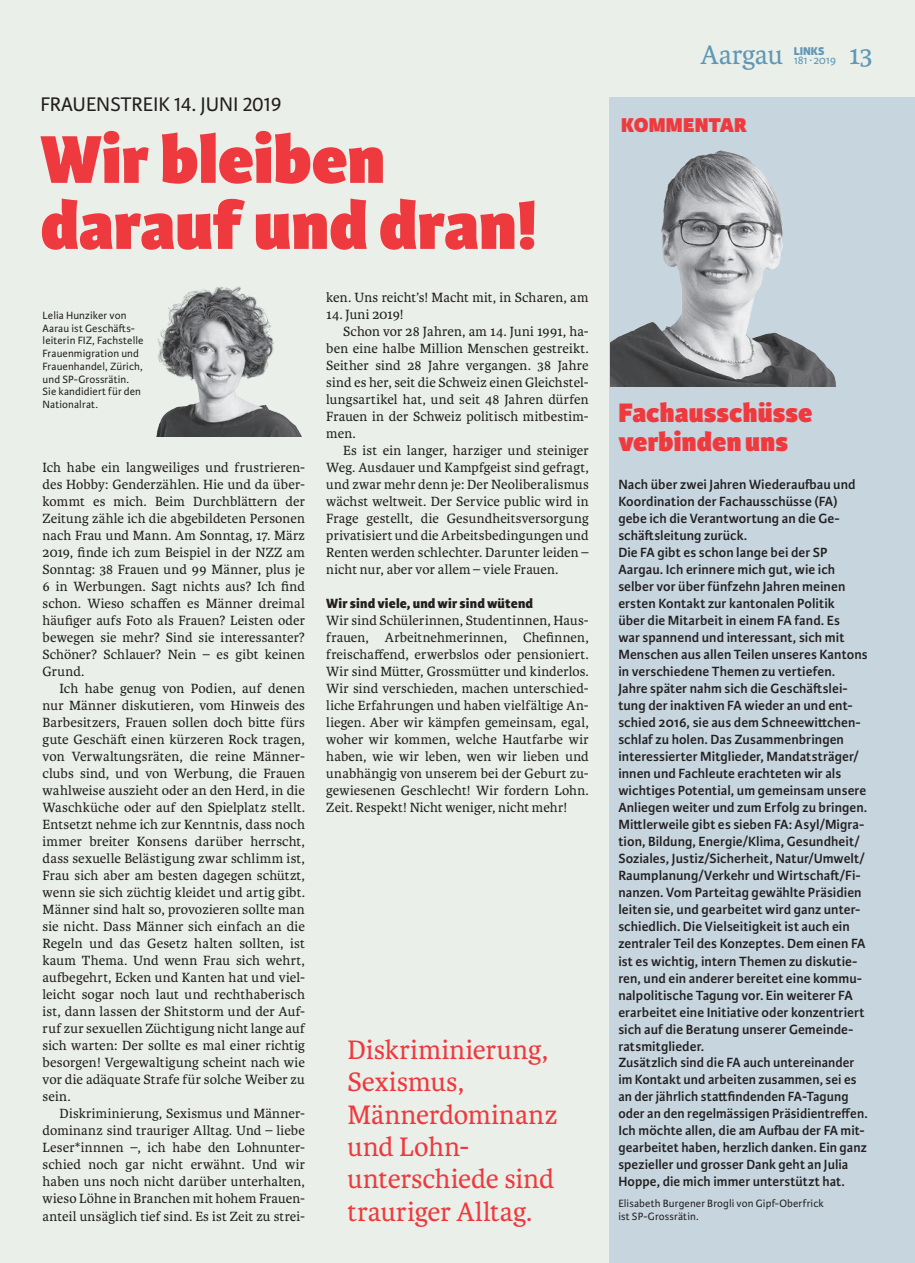
<style>
.page{position:relative;width:915px;height:1263px;background:#fff}
.page>*{position:absolute;margin:0;border:0;box-sizing:border-box;transform-origin:0 0}
.t1{font:800 72px/66px "Karmina Sans";color:#ee3a3e}
.t2{font:28.5px/32.2px "Karmina";color:#ee3a3e}
.t3{font:800 28.5px/28.5px "Karmina Sans";letter-spacing:.005em;color:#ee3a3e}
.t4{font:28.5px "Karmina";letter-spacing:-.005em;color:#6197b5}
.t5{font:800 21.3px "Karmina Sans";letter-spacing:.005em;color:#ee3a3e}
.t6{font:21px "Karmina Sans";color:#231f20}
.t7{font:14.25px/17px "Karmina";letter-spacing:.01em;color:#231f20;text-align:justify}
.t8{font:600 14.25px/17px "Karmina Sans";letter-spacing:.005em;color:#231f20}
.t9{font:800 14.25px "Karmina Sans";letter-spacing:.015em;color:#231f20}
.t10{font:12px "Karmina Sans";letter-spacing:-.01em;color:#6197b5}
.t11{font:800 12px "Karmina Sans";color:#6197b5}
.t12{font:11.25px/12.8px "Karmina Sans";letter-spacing:.01em;color:#231f20}
</style>
<div class="page">
<div style="left:0;top:0;width:914px;height:1263px;background:#eaf0e9"></div>
<div style="left:609px;top:98px;width:305px;height:1165px;background:#c6d5de"></div>
<img style="left:610px;top:150px;width:226px;height:237px">
<img style="left:156px;top:286px;width:146px;height:150px">
<h3 class="t6" style="left:40px;top:93px;width:242px">FRAUENSTREIK 14. JUNI 2019</h3>
<h1 class="t1" style="left:40px;top:129px;width:498px">Wir bleiben darauf und dran!</h1>
<p class="t12" style="left:43px;top:309px;width:102px">Lelia Hunziker von<br>Aarau ist Geschäfts&shy;leiterin FIZ, Fachstelle<br>Frauenmigration und<br>Frauenhandel, Zürich, und SP-Grossrätin.<br>Sie kandidiert für den<br>Nationalrat.</p>
<p class="t7" style="left:43px;top:459px;width:264px">Ich habe ein langweiliges und frustrieren&shy;des Hobby: Genderzählen. Hie und da über&shy;kommt es mich. Beim Durchblättern der Zeitung zähle ich die abgebildeten Personen nach Frau und Mann. Am Sonntag, 17. März 2019, finde ich zum Beispiel in der NZZ am Sonntag: 38 Frauen und 99 Männer, plus je 6 in Werbungen. Sagt nichts aus? Ich find schon. Wieso schaffen es Männer dreimal häufiger aufs Foto als Frauen? Leisten oder bewegen sie mehr? Sind sie interessanter?<br>Schöner? Schlauer? Nein – es gibt keinen Grund.</p>
<p class="t7" style="left:43px;top:680px;width:264px;text-indent:17px">Ich habe genug von Podien, auf denen nur Männer diskutieren, vom Hinweis des Barbesitzers, Frauen sollen doch bitte fürs gute Geschäft einen kürzeren Rock tragen, von Verwaltungsräten, die reine Männer&shy;clubs sind, und von Werbung, die Frauen wahlweise auszieht oder an den Herd, in die Waschküche oder auf den Spielplatz stellt.<br>Entsetzt nehme ich zur Kenntnis, dass noch immer breiter Konsens darüber herrscht, dass sexuelle Belästigung zwar schlimm ist, Frau sich aber am besten dagegen schützt, wenn sie sich züchtig kleidet und artig gibt.<br>Männer sind halt so, provozieren sollte man sie nicht. Dass Männer sich einfach an die Regeln und das Gesetz halten sollten, ist kaum Thema. Und wenn Frau sich wehrt, aufbegehrt, Ecken und Kanten hat und viel&shy;leicht sogar noch laut und rechthaberisch ist, dann lassen der Shitstorm und der Auf&shy;ruf zur sexuellen Züchtigung nicht lange auf sich warten: Der sollte es mal einer richtig besorgen! Vergewaltigung scheint nach wie vor die adäquate Strafe für solche Weiber zu sein.</p>
<p class="t7" style="left:43px;top:1105px;width:264px;text-indent:17px">Diskriminierung, Sexismus und Männer&shy;dominanz sind trauriger Alltag. Und – liebe Leser*innnen –, ich habe den Lohnunter&shy;schied noch gar nicht erwähnt. Und wir haben uns noch nicht darüber unterhalten, wieso Löhne in Branchen mit hohem Frauen&shy;anteil unsäglich tief sind. Es ist Zeit zu strei-</p>
<p class="t7" style="left:326px;top:289px;width:264px">ken. Uns reicht’s! Macht mit, in Scharen, am</p>
<p class="t7" style="left:326px;top:306px;width:79px">14. Juni 2019!</p>
<p class="t7" style="left:343px;top:323px;width:247px">Schon vor 28 Jahren, am 14. Juni 1991, ha-</p>
<p class="t7" style="left:326px;top:340px;width:264px">ben eine halbe Million Menschen gestreikt.</p>
<p class="t7" style="left:326px;top:357px;width:264px">Seither sind 28 Jahre vergangen. 38 Jahre</p>
<p class="t7" style="left:326px;top:374px;width:264px">sind es her, seit die Schweiz einen Gleichstel-</p>
<p class="t7" style="left:326px;top:391px;width:264px">lungsartikel hat, und seit 48 Jahren dürfen</p>
<p class="t7" style="left:326px;top:408px;width:264px">Frauen in der Schweiz politisch mitbestim-</p>
<p class="t7" style="left:326px;top:425px;width:31px">men.</p>
<p class="t7" style="left:343px;top:442px;width:247px">Es ist ein langer, harziger und steiniger</p>
<p class="t7" style="left:326px;top:459px;width:264px">Weg. Ausdauer und Kampfgeist sind gefragt,</p>
<p class="t7" style="left:326px;top:476px;width:264px">und zwar mehr denn je: Der Neoliberalismus</p>
<p class="t7" style="left:326px;top:493px;width:264px">wächst weltweit. Der Service public wird in</p>
<p class="t7" style="left:326px;top:510px;width:264px">Frage gestellt, die Gesundheitsversorgung</p>
<p class="t7" style="left:326px;top:527px;width:264px">privatisiert und die Arbeitsbedingungen und</p>
<p class="t7" style="left:326px;top:544px;width:264px">Renten werden schlechter. Darunter leiden –</p>
<p class="t7" style="left:326px;top:561px;width:233px">nicht nur, aber vor allem – viele Frauen.</p>
<p class="t9" style="left:326px;top:595px;width:208px">Wir sind viele, und wir sind wütend</p>
<p class="t7" style="left:326px;top:612px;width:264px">Wir sind Schülerinnen, Studentinnen, Haus&shy;frauen, Arbeitnehmerinnen, Chefinnen, freischaffend, erwerbslos oder pensioniert.<br>Wir sind Mütter, Grossmütter und kinderlos.<br>Wir sind verschieden, machen unterschied&shy;liche Erfahrungen und haben vielfältige An&shy;liegen. Aber wir kämpfen gemeinsam, egal, woher wir kommen, welche Hautfarbe wir haben, wie wir leben, wen wir lieben und unabhängig von unserem bei der Geburt zu&shy;gewiesenen Geschlecht! Wir fordern Lohn.<br>Zeit. Respekt! Nicht weniger, nicht mehr!</p>
<h2 class="t2" style="left:347px;top:1034px;width:211px">Diskriminierung,<br>Sexismus,<br>Männerdominanz und Lohn&shy;unterschiede sind trauriger Alltag.</h2>
<h2 class="t4" style="left:700px;top:39px;width:84px">Aargau</h2>
<p class="t11" style="left:793px;top:44px;width:32px">LINKS</p>
<p class="t10" style="left:793px;top:53px;width:44px">181∙ 2019</p>
<h2 class="t4" style="left:848px;top:39px;width:25px">13</h2>
<h3 class="t5" style="left:621px;top:112px;width:127px">KOMMENTAR</h3>
<h2 class="t3" style="left:618px;top:400px;width:196px">Fachausschüsse verbinden uns</h2>
<p class="t8" style="left:618px;top:476px;width:251px">Nach über zwei Jahren Wiederaufbau und Koordination der Fachausschüsse (FA) gebe ich die Verantwortung an die Ge&shy;schäftsleitung zurück.<br>Die FA gibt es schon lange bei der SP Aargau. Ich erinnere mich gut, wie ich selber vor über fünfzehn Jahren meinen ersten Kontakt zur kantonalen Politik<br>über die Mitarbeit in einem FA fand. Es<br>war spannend und interessant, sich mit Menschen aus allen Teilen unseres Kantons in verschiedene Themen zu vertiefen.<br>Jahre später nahm sich die Geschäftslei&shy;tung der inaktiven FA wieder an und ent&shy;schied 2016, sie aus dem Schneewittchen&shy;schlaf zu holen. Das Zusammenbringen interessierter Mitglieder, Mandatsträger/ innen und Fachleute erachteten wir als wichtiges Potential, um gemeinsam unsere Anliegen weiter und zum Erfolg zu bringen.<br>Mittlerweile gibt es sieben FA: Asyl/Migra&shy;tion, Bildung, Energie/Klima, Gesundheit/ Soziales, Justiz/Sicherheit, Natur/Umwelt/ Raumplanung/Verkehr und Wirtschaft/Fi&shy;nanzen. Vom Parteitag gewählte Präsidien leiten sie, und gearbeitet wird ganz unter&shy;schiedlich. Die Vielseitigkeit ist auch ein zentraler Teil des Konzeptes. Dem einen FA ist es wichtig, intern Themen zu diskutie&shy;ren, und ein anderer bereitet eine kommu&shy;nalpolitische Tagung vor. Ein weiterer FA erarbeitet eine Initiative oder konzentriert sich auf die Beratung unserer Gemeinde&shy;ratsmitglieder.<br>Zusätzlich sind die FA auch untereinander im Kontakt und arbeiten zusammen, sei es an der jährlich stattfindenden FA-Tagung oder an den regelmässigen Präsidientreffen.<br>Ich möchte allen, die am Aufbau der FA mit&shy;gearbeitet haben, herzlich danken. Ein ganz spezieller und grosser Dank geht an Julia Hoppe, die mich immer unterstützt hat.</p>
<p class="t12" style="left:618px;top:1197px;width:207px">Elisabeth Burgener Brogli von Gipf-Oberfrick ist SP-Grossrätin.</p>
</div>
